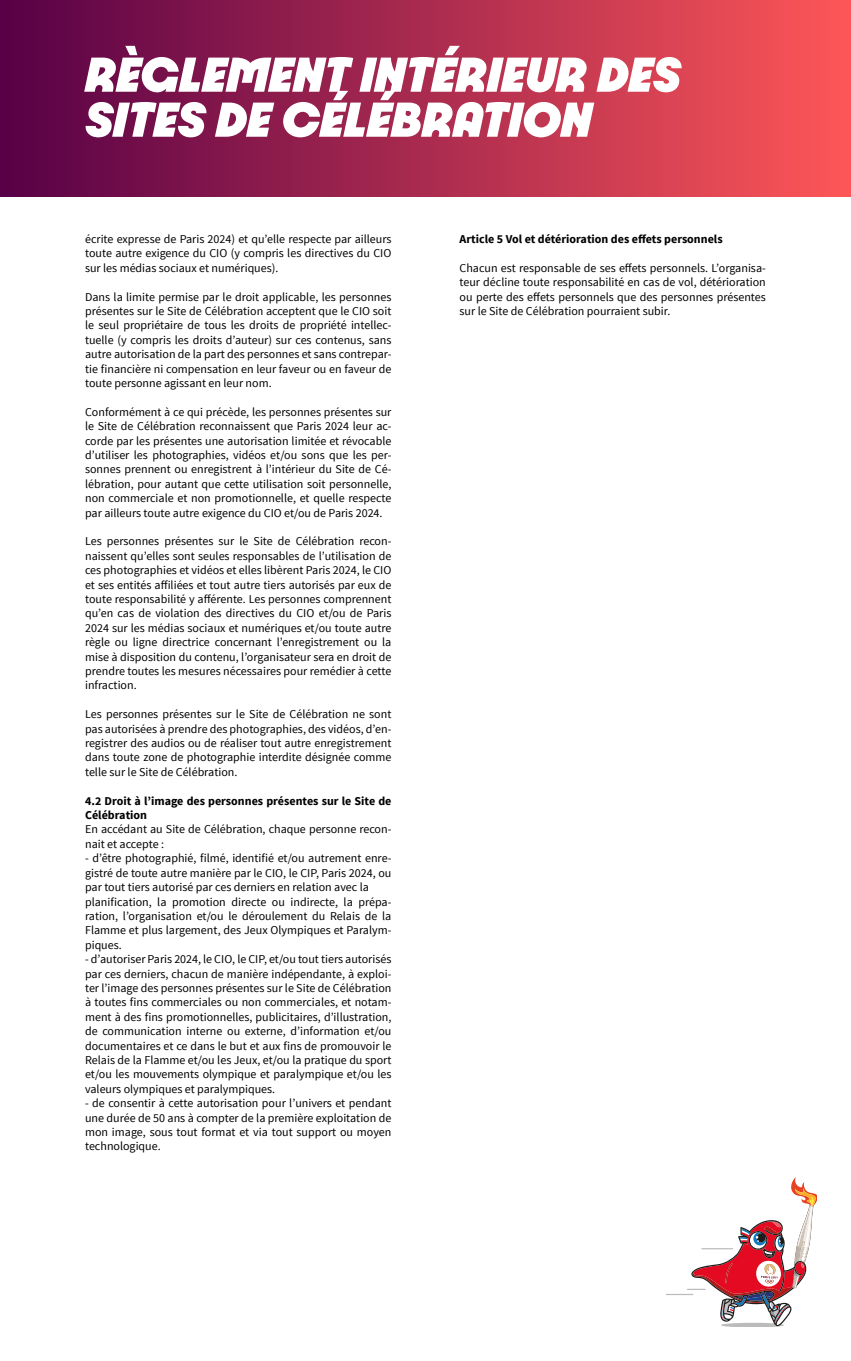
<style>
.page{position:relative;width:851px;height:1361px;background:#fff}
.page>*{position:absolute;margin:0;border:0;box-sizing:border-box;transform-origin:0 0}
.t1{font:italic 900 52.5px/45px "Paris 2024";color:#fff}
.t2{font:12px/14.4px "Source Sans Pro";color:#000;text-align:justify}
.t3{font:700 12px/14.4px "Source Sans Pro";color:#000}
</style>
<div class="page">
<div style="left:0;top:0;width:850px;height:196px;background:linear-gradient(to right,#570047,#fd5657)"></div>
<svg style="left:666px;top:1177px;width:150px;height:149px"></svg>
<h1 class="t1" style="left:85px;top:50px;width:597px">RÈGLEMENT INTÉRIEUR DES<br>SITES DE CÉLÉBRATION</h1>
<p class="t2" style="left:85px;top:232px;width:308px">écrite expresse de Paris 2024) et qu’elle respecte par ailleurs toute autre exigence du CIO (y compris les directives du CIO sur les médias sociaux et numériques).</p>
<p class="t2" style="left:85px;top:289px;width:308px">Dans la limite permise par le droit applicable, les personnes présentes sur le Site de Célébration acceptent que le CIO soit le seul propriétaire de tous les droits de propriété intellec&shy;tuelle (y compris les droits d’auteur) sur ces contenus, sans autre autorisation de la part des personnes et sans contrepar&shy;tie financière ni compensation en leur faveur ou en faveur de toute personne agissant en leur nom.</p>
<p class="t2" style="left:85px;top:405px;width:308px">Conformément à ce qui précède, les personnes présentes sur le Site de Célébration reconnaissent que Paris 2024 leur ac&shy;corde par les présentes une autorisation limitée et révocable d’utiliser les photographies, vidéos et/ou sons que les per&shy;sonnes prennent ou enregistrent à l’intérieur du Site de Cé&shy;lébration, pour autant que cette utilisation soit personnelle, non commerciale et non promotionnelle, et quelle respecte par ailleurs toute autre exigence du CIO et/ou de Paris 2024.</p>
<p class="t2" style="left:85px;top:534px;width:308px">Les personnes présentes sur le Site de Célébration recon&shy;naissent qu’elles sont seules responsables de l’utilisation de ces photographies et vidéos et elles libèrent Paris 2024, le CIO et ses entités affiliées et tout autre tiers autorisés par eux de toute responsabilité y afférente. Les personnes comprennent qu’en cas de violation des directives du CIO et/ou de Paris 2024 sur les médias sociaux et numériques et/ou toute autre règle ou ligne directrice concernant l’enregistrement ou la mise à disposition du contenu, l’organisateur sera en droit de prendre toutes les mesures nécessaires pour remédier à cette infraction.</p>
<p class="t2" style="left:85px;top:707px;width:308px">Les personnes présentes sur le Site de Célébration ne sont pas autorisées à prendre des photographies, des vidéos, d’en&shy;registrer des audios ou de réaliser tout autre enregistrement dans toute zone de photographie interdite désignée comme telle sur le Site de Célébration.</p>
<p class="t3" style="left:85px;top:794px;width:308px">4.2 Droit à l’image des personnes présentes sur le Site de<br>Célébration</p>
<p class="t2" style="left:85px;top:822px;width:308px">En accédant au Site de Célébration, chaque personne recon&shy;nait et accepte :</p>
<p class="t2" style="left:85px;top:851px;width:308px;text-align:left">- d’être photographié, filmé, identifié et/ou autrement enre&shy;gistré de toute autre manière par le CIO, le CIP, Paris 2024, ou par tout tiers autorisé par ces derniers en relation avec la planification, la promotion directe ou indirecte, la prépa&shy;ration, l’organisation et/ou le déroulement du Relais de la Flamme et plus largement, des Jeux Olympiques et Paralym&shy;piques.</p>
<p class="t2" style="left:85px;top:952px;width:308px">- d’autoriser Paris 2024, le CIO, le CIP, et/ou tout tiers autorisés par ces derniers, chacun de manière indépendante, à exploi&shy;ter l’image des personnes présentes sur le Site de Célébration à toutes fins commerciales ou non commerciales, et notam&shy;ment à des fins promotionnelles, publicitaires, d’illustration, de communication interne ou externe, d’information et/ou documentaires et ce dans le but et aux fins de promouvoir le Relais de la Flamme et/ou les Jeux, et/ou la pratique du sport et/ou les mouvements olympique et paralympique et/ou les valeurs olympiques et paralympiques.</p>
<p class="t2" style="left:85px;top:1096px;width:308px">- de consentir à cette autorisation pour l’univers et pendant une durée de 50 ans à compter de la première exploitation de mon image, sous tout format et via tout support ou moyen technologique.</p>
<p class="t3" style="left:459px;top:232px;width:264px">Article 5 Vol et détérioration des effets personnels</p>
<p class="t2" style="left:459px;top:261px;width:308px">Chacun est responsable de ses effets personnels. L’organisa&shy;teur décline toute responsabilité en cas de vol, détérioration ou perte des effets personnels que des personnes présentes sur le Site de Célébration pourraient subir.</p>
</div>
